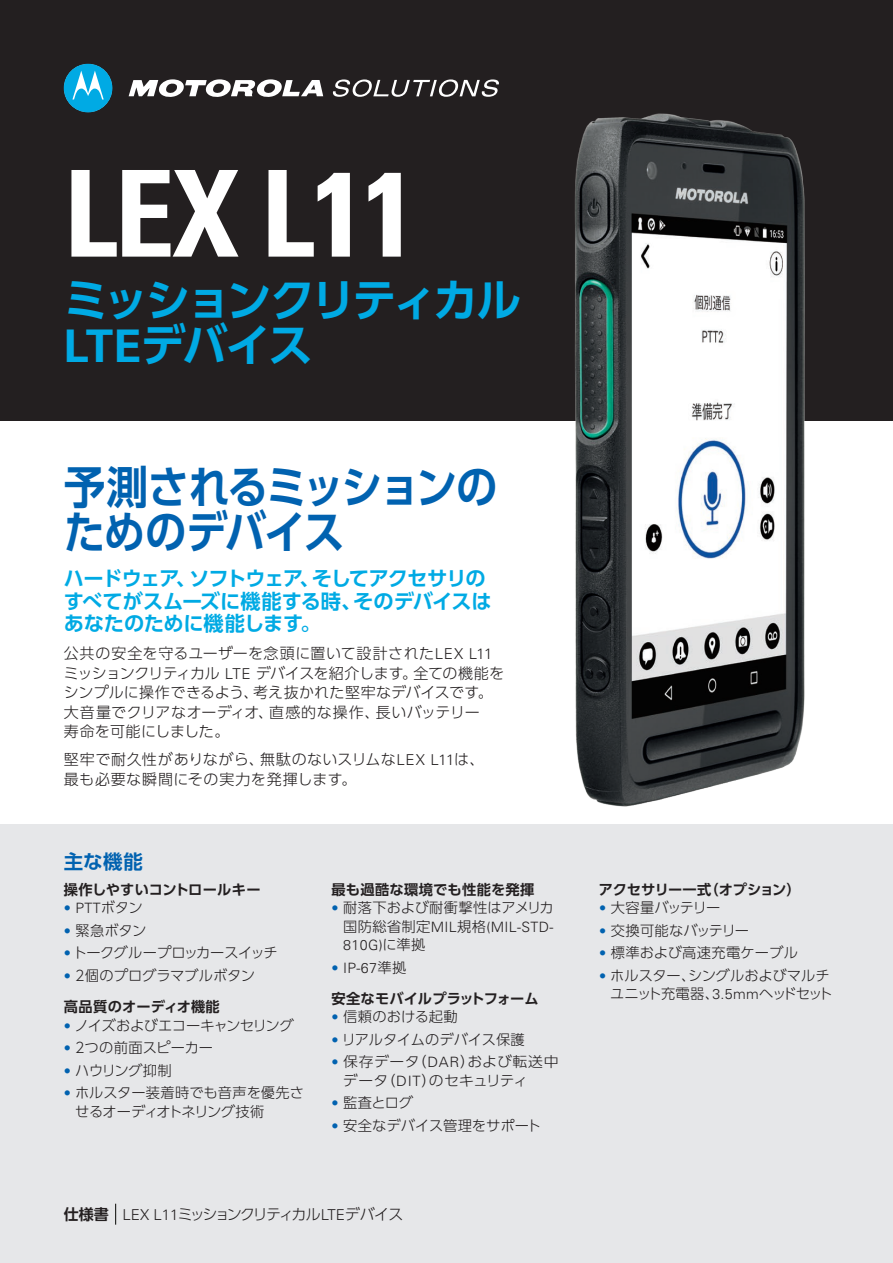
<style>
.page{position:relative;width:893px;height:1263px;background:#fff}
.page>*{position:absolute;margin:0;border:0;box-sizing:border-box;transform-origin:0 0}
.t1{font:700 condensed 120px "Univers LT";letter-spacing:-.02em;color:#fff}
.t2{font:700 45px/45px "UD Shin Go Pr 6 N De";letter-spacing:-.08em;color:#00aae4}
.t3{font:700 45px/45px "UD Shin Go Pr 6 N De";letter-spacing:-.05em;color:#0162b0;scale:.92 1}
.t4{font:700 20.25px/22.5px "UD Shin Go Pr 6 N De";letter-spacing:-.03em;color:#00aae4}
.t5{font:700 19.5px "UD Shin Go Pr 6 N De";color:#0162b0}
.t6{font:300 15px/19.5px "UD Shin Go Pr 6 N";letter-spacing:.015em;color:#231f20}
.t7{font:300 15px/19.5px "UD Shin Go Pr 6 N";letter-spacing:.035em;color:#231f20}
.t8{font:300 15px "UD Shin Go Pr 6 N";letter-spacing:-.145em;color:#231f20}
.t9{font:300 14.25px/18.3px "UD Shin Go Pr 6 N";letter-spacing:-.005em;color:#231f20}
.t10{font:700 14.25px "UD Shin Go Pr 6 N De";letter-spacing:.01em;color:#231f20}
.t11{font:300 14.25px/18.3px "Univers";letter-spacing:.025em;color:#231f20}
.t12{font:300 14.25px/18.3px "UD Shin Go Pr 6 N";letter-spacing:-.025em;color:#231f20;text-align:right}
.t13{font:300 14.25px/18.3px "UD Shin Go Pr 6 N";letter-spacing:.02em;color:#231f20;scale:1.04 1}
.t14{font:300 14.25px "UD Shin Go Pr 6 N";letter-spacing:-.03em;color:#231f20}
.t15{font:300 14.25px "UD Shin Go Pr 6 N";letter-spacing:-.04em;color:#231f20}
.t16{font:700 14.25px "UD Shin Go Pr 6 N De";letter-spacing:-.025em;color:#231f20}
.t17{font:300 14.25px "UD Shin Go Pr 6 N";letter-spacing:.02em;color:#231f20}
.t18{font:300 14.25px "UD Shin Go Pr 6 N";letter-spacing:.015em;color:#231f20}
.t19{font:300 14.25px "UD Shin Go Pr 6 N";letter-spacing:-.07em;color:#231f20}
.t20{font:300 14.25px "UD Shin Go Pr 6 N";letter-spacing:-.035em;color:#231f20}
.s1{font-family:"Univers"}
.s2{color:#0162b0}
.s3{font-family:"UD Shin Go Pr 6 N"}
.s4{font-family:"Univers";color:#0162b0}
.s5{font-family:"UD Shin Go Pr 6 N De";font-weight:700}
</style>
<div class="page">
<div style="left:0;top:0;width:893px;height:421px;background:#231f20"></div>
<div style="left:0;top:825px;width:893px;height:438px;background:#e6e7e9"></div>
<svg style="left:115px;top:1204px;width:1px;height:20px"></svg>
<svg style="left:129px;top:79px;width:194px;height:18px"></svg>
<svg style="left:64px;top:64px;width:48px;height:48px"></svg>
<svg style="left:333px;top:79px;width:166px;height:18px"></svg>
<img style="left:511px;top:113px;width:331px;height:712px">
<h1 class="t1" style="left:64px;top:140px;width:354px">LEX L11</h1>
<h2 class="t2" style="left:64px;top:277px;width:459px">ミッションクリティカル<br><span class="s1">LTE</span>デバイス</h2>
<h2 class="t3" style="left:64px;top:463px;width:473px">予測されるミッションのためのデバイス</h2>
<h3 class="t4" style="left:64px;top:567px;width:429px">ハードウェア、ソフトウェア、そしてアクセサリのすべてがスムーズに機能する時、そのデバイスはあなたのために機能します。</h3>
<p class="t6" style="left:64px;top:643px;width:442px">公共の安全を守るユーザーを念頭に置いて設計された<span class="s1">LEX L11</span>ミッションクリティカル <span class="s1">LTE</span> デバイスを紹介します。全ての機能をシンプルに操作できるよう、考え抜かれた堅牢なデバイスです。大音量でクリアなオーディオ、直感的な操作、長いバッテリー<br>寿命を可能にしました。</p>
<p class="t7" style="left:64px;top:749px;width:422px">堅牢で耐久性がありながら、無駄のないスリムな<span class="s1">LEX L11</span>は、最も必要な瞬間にその実力を発揮します。</p>
<h3 class="t5" style="left:64px;top:845px;width:81px">主な機能</h3>
<p class="t10" style="left:64px;top:878px;width:198px">操作しやすいコントロールキー</p>
<p class="t11" style="left:64px;top:898px;width:81px"><span class="s2">•</span> PTT<span class="s3">ボタン</span></p>
<p class="t9" style="left:64px;top:921px;width:84px"><span class="s4">•</span> 緊急ボタン</p>
<p class="t15" style="left:64px;top:941px;width:215px"><span class="s4">•</span> トークグループロッカースイッチ</p>
<p class="t9" style="left:64px;top:966px;width:193px"><span class="s4">•</span> ２個のプログラマブルボタン</p>
<p class="t10" style="left:64px;top:995px;width:158px">高品質のオーディオ機能</p>
<p class="t14" style="left:64px;top:1014px;width:231px"><span class="s4">•</span> ノイズおよびエコーキャンセリング</p>
<p class="t9" style="left:64px;top:1038px;width:151px"><span class="s4">•</span> ２つの前面スピーカー</p>
<p class="t20" style="left:64px;top:1059px;width:109px"><span class="s4">•</span> ハウリング抑制</p>
<p class="t9" style="left:75px;top:1083px;width:231px;text-indent:-11px"><span class="s4">•</span> ホルスター装着時でも音声を優先させるオーディオトネリング技術</p>
<p class="t10" style="left:331px;top:878px;width:204px">最も過酷な環境でも性能を発揮</p>
<p class="t9" style="left:331px;top:898px;width:224px"><span class="s4">•</span> 耐落下および耐衝撃性はアメリカ</p>
<p class="t11" style="left:343px;top:917px;width:212px"><span class="s3">国防総省制定</span>MIL<span class="s3">規格</span>(MIL-STD-<br>810G)<span class="s3">に準拠</span></p>
<p class="t11" style="left:331px;top:958px;width:76px"><span class="s2">•</span> IP-67<span class="s3">準拠</span></p>
<p class="t10" style="left:331px;top:987px;width:209px">安全なモバイルプラットフォーム</p>
<p class="t18" style="left:331px;top:1005px;width:128px"><span class="s4">•</span> 信頼のおける起動</p>
<p class="t9" style="left:331px;top:1029px;width:195px"><span class="s4">•</span> リアルタイムのデバイス保護</p>
<p class="t13" style="left:343px;top:1052px;width:209px;text-indent:-12px"><span class="s4">•</span> 保存データ（<span class="s1">DAR</span>）および転送中データ（<span class="s1">DIT</span>）のセキュリティ</p>
<p class="t9" style="left:331px;top:1093px;width:83px"><span class="s4">•</span> 監査とログ</p>
<p class="t9" style="left:331px;top:1116px;width:211px"><span class="s4">•</span> 安全なデバイス管理をサポート</p>
<p class="t8" style="left:64px;top:1202px;width:341px"><span class="s5">仕様書</span> <span class="s1">LEX L11</span>ミッションクリティカル<span class="s1">LTE</span>デバイス</p>
<p class="t16" style="left:599px;top:878px;width:203px">アクセサリー一式（オプション）</p>
<p class="t19" style="left:599px;top:896px;width:123px"><span class="s4">•</span> 大容量バッテリー</p>
<p class="t9" style="left:599px;top:921px;width:152px"><span class="s4">•</span> 交換可能なバッテリー</p>
<p class="t17" style="left:599px;top:941px;width:200px"><span class="s4">•</span> 標準および高速充電ケーブル</p>
<p class="t12" style="left:599px;top:966px;width:235px"><span class="s4">•</span> ホルスター、シングルおよびマルチユニット充電器、<span class="s1">3.5mm</span>ヘッドセット</p>
</div>
